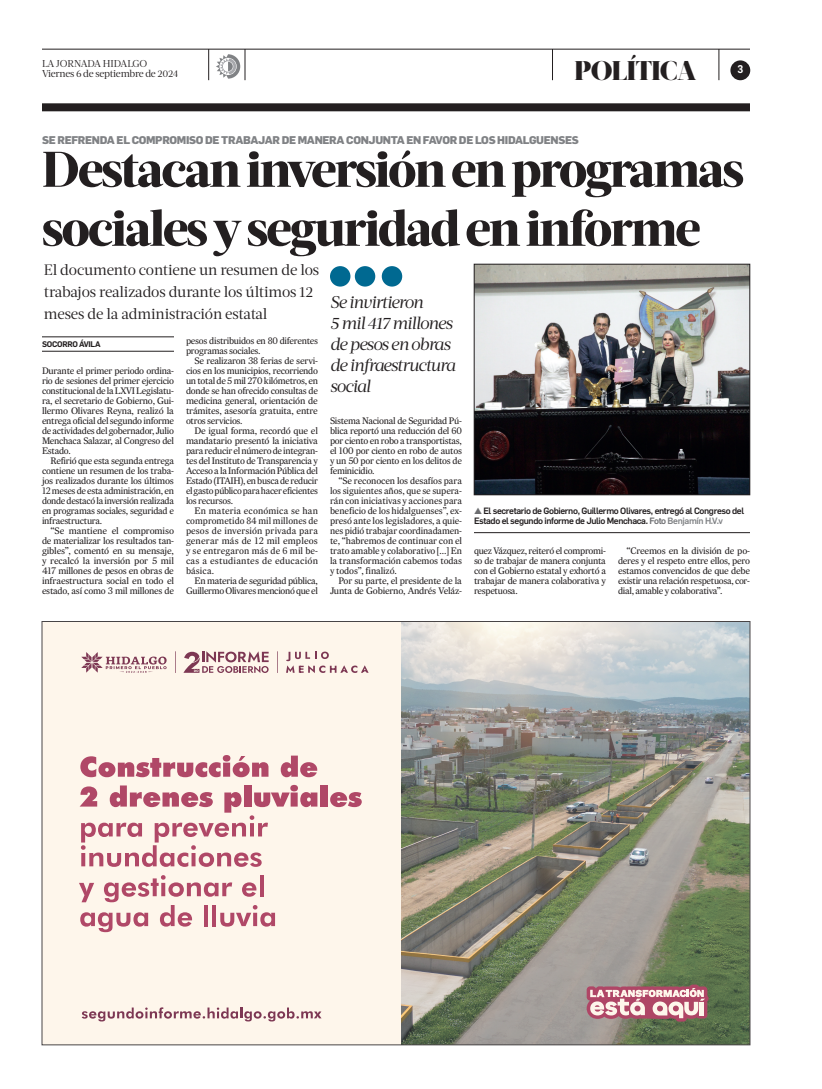
<style>
.page{position:relative;width:822px;height:1089px;background:#fff}
.page>*{position:absolute;margin:0;border:0;box-sizing:border-box;transform-origin:0 0}
.CABEZA_40{font:800 50px/59px "Acta Headline";letter-spacing:-.04em;color:#231f20}
.SECCION{font:900 27px "Acta Display";letter-spacing:-.02em;color:#231f20}
.DESTACADO_DE_NOTA{font:italic 17px/21px "Acta Deck";letter-spacing:-.05em;color:#231f20}
.SUMARIO_17{font:15px/22px "Acta Deck";letter-spacing:-.01em;color:#231f20}
.BALAZO_14{font:800 11px "Flama";letter-spacing:-.03em;color:#808285}
.NUMERO_PAGINA{font:600 11px "Flama Semicond";color:#fff}
.FECHA_SUPERIOR{font:10px "Acta Deck";letter-spacing:-.025em;color:#231f20}
.LA_JORNADA{font:10px "Acta Deck";letter-spacing:-.01em;color:#231f20}
.BODY_TEXT{font:9.5px/10px "Expresso Tx";letter-spacing:-.03em;color:#231f20;text-align:justify}
.PIE_DE_FOTO_CON_PLEC{font:500 9px/10px "Flama";letter-spacing:-.04em;color:#231f20}
.CREDITO_DEL_AUTOR{font:600 8px "Flama";letter-spacing:-.03em;color:#231f20}
.s1{color:#6c6d70}
.s2{color:#808285}
</style>
<div class="page">
<hr style="left:42px;top:337px;width:132px;height:1px;background:#231f20">
<hr style="left:42px;top:351px;width:132px;height:1px;background:#231f20">
<hr style="left:42px;top:49px;width:708px;height:1px;background:#231f20">
<div style="left:730px;top:60px;width:20px;height:20px;background:#231f20;border-radius:50%"></div>
<hr style="left:209px;top:49px;width:1px;height:31px;background:#231f20">
<hr style="left:245px;top:49px;width:1px;height:31px;background:#231f20">
<div style="left:42px;top:103px;width:708px;height:8px;background:#231f20"></div>
<hr style="left:552px;top:49px;width:1px;height:31px;background:#231f20">
<hr style="left:719px;top:49px;width:1px;height:31px;background:#231f20">
<svg style="left:216px;top:54px;width:24px;height:25px"></svg>
<hr style="left:474px;top:532px;width:276px;height:1px;background:#231f20">
<img style="left:476px;top:266px;width:272px;height:227px">
<div style="left:474px;top:264px;width:276px;height:231px;border:1px solid #231f20"></div>
<img style="left:400px;top:623px;width:348px;height:420px">
<div style="left:42px;top:622px;width:358px;height:423px;background:#fef5e7"></div>
<svg style="left:587px;top:985px;width:122px;height:37px;background:#c28c95"></svg>
<svg style="left:82px;top:1007px;width:240px;height:14px"></svg>
<svg style="left:183px;top:651px;width:86px;height:22px"></svg>
<svg style="left:277px;top:651px;width:1px;height:22px"></svg>
<svg style="left:286px;top:652px;width:83px;height:21px"></svg>
<svg style="left:81px;top:652px;width:86px;height:21px"></svg>
<svg style="left:175px;top:651px;width:1px;height:22px"></svg>
<svg style="left:80px;top:755px;width:189px;height:22px"></svg>
<svg style="left:281px;top:756px;width:36px;height:21px"></svg>
<div style="left:321px;top:785px;width:7px;height:22px;background:#b04867"></div>
<svg style="left:330px;top:792px;width:32px;height:15px"></svg>
<svg style="left:80px;top:785px;width:237px;height:82px"></svg>
<svg style="left:79px;top:875px;width:196px;height:57px"></svg>
<div style="left:330px;top:266px;width:20px;height:21px;background:#006991;border-radius:50%"></div>
<div style="left:355px;top:266px;width:20px;height:21px;background:#006991;border-radius:50%"></div>
<div style="left:382px;top:266px;width:20px;height:21px;background:#006991;border-radius:50%"></div>
<p class="LA_JORNADA" style="left:42px;top:58px;width:107px">LA JORNADA HIDALGO</p>
<p class="FECHA_SUPERIOR" style="left:42px;top:68px;width:138px">Viernes 6 de septiembre de 2024</p>
<p class="SECCION" style="left:575px;top:54px;width:123px">POLÍTICA</p>
<p class="NUMERO_PAGINA" style="left:737px;top:62px;width:7px">3</p>
<p class="BALAZO_14" style="left:42px;top:132px;width:538px">SE REFRENDA EL COMPROMISO DE TRABAJAR DE MANERA CONJUNTA EN FAVOR DE LOS HIDALGUENSES</p>
<p class="CABEZA_40" style="left:42px;top:140px;width:704px">Destacan inversión en programas sociales y seguridad en informe</p>
<p class="SUMARIO_17" style="left:44px;top:259px;width:277px">El documento contiene un resumen de los trabajos realizados durante los últimos 12 meses de la administración estatal</p>
<p class="DESTACADO_DE_NOTA" style="left:330px;top:291px;width:95px">Se invirtieron</p>
<p class="DESTACADO_DE_NOTA" style="left:330px;top:312px;width:127px">5 mil 417 millones de pesos en obras de infraestructura social</p>
<p class="BODY_TEXT" style="left:186px;top:336px;width:134px">pesos distribuidos en 80 diferentes programas sociales.</p>
<p class="BODY_TEXT" style="left:186px;top:356px;width:134px;text-indent:9px">Se realizaron 38 ferias de servi&shy;cios en los municipios, recorriendo un total de 5 mil 270 kilómetros, en donde se han ofrecido consultas de medicina general, orientación de trámites, asesoría gratuita, entre otros servicios.</p>
<p class="BODY_TEXT" style="left:186px;top:426px;width:134px;text-indent:9px">De igual forma, recordó que el mandatario presentó la iniciativa para reducir el número de integran&shy;tes del Instituto de Transparencia y Acceso a la Información Pública del Estado (ITAIH), en busca de reducir el gasto público para hacer eficientes los recursos.</p>
<p class="BODY_TEXT" style="left:186px;top:506px;width:134px;text-indent:9px">En materia económica se han comprometido 84 mil millones de pesos de inversión privada para generar más de 12 mil empleos y se entregaron más de 6 mil be&shy;cas a estudiantes de educación básica.</p>
<p class="BODY_TEXT" style="left:186px;top:576px;width:134px;text-align:right">En materia de seguridad pública,<br>Guillermo Olivares mencionó que el</p>
<p class="CREDITO_DEL_AUTOR" style="left:42px;top:338px;width:60px">SOCORRO ÁVILA</p>
<p class="BODY_TEXT" style="left:42px;top:366px;width:134px">Durante el primer periodo ordina&shy;rio de sesiones del primer ejercicio constitucional de la LXVI Legislatu&shy;ra, el secretario de Gobierno, Gui&shy;llermo Olivares Reyna, realizó la entrega oficial del segundo informe de actividades del gobernador, Julio Menchaca Salazar, al Congreso del Estado.</p>
<p class="BODY_TEXT" style="left:42px;top:456px;width:134px;text-indent:9px">Refirió que esta segunda entrega contiene un resumen de los traba&shy;jos realizados durante los últimos 12 meses de esta administración, en donde destacó la inversión realizada en programas sociales, seguridad e infraestructura.</p>
<p class="BODY_TEXT" style="left:42px;top:526px;width:134px;text-indent:9px">“Se mantiene el compromiso de materializar los resultados tan&shy;gibles”, comentó en su mensaje, y recalcó la inversión por 5 mil 417 millones de pesos en obras de infraestructura social en todo el estado, así como 3 mil millones de</p>
<p class="BODY_TEXT" style="left:330px;top:416px;width:134px">Sistema Nacional de Seguridad Pú&shy;blica reportó una reducción del 60 por ciento en robo a transportistas, el 100 por ciento en robo de autos y un 50 por ciento en los delitos de feminicidio.</p>
<p class="BODY_TEXT" style="left:330px;top:476px;width:134px;text-indent:9px">“Se reconocen los desafíos para los siguientes años, que se supera&shy;rán con iniciativas y acciones para beneficio de los hidalguenses”, ex&shy;presó ante los legisladores, a quie&shy;nes pidió trabajar coordinadamen&shy;te, “habremos de continuar con el trato amable y colaborativo […] En la transformación cabemos todas y todos”, finalizó.</p>
<p class="BODY_TEXT" style="left:330px;top:576px;width:134px;text-align:right">Por su parte, el presidente de la<br>Junta de Gobierno, Andrés Veláz-</p>
<p class="PIE_DE_FOTO_CON_PLEC" style="left:474px;top:505px;width:272px"><span class="s1">▲</span> El secretario de Gobierno, Guillermo Olivares, entregó al Congreso del<br>Estado el segundo informe de Julio Menchaca. <span class="s1">Foto</span> <span class="s2">Benjamín H.V.v</span></p>
<p class="BODY_TEXT" style="left:474px;top:546px;width:134px">quez Vázquez, reiteró el compromi&shy;so de trabajar de manera conjunta con el Gobierno estatal y exhortó a trabajar de manera colaborativa y respetuosa.</p>
<p class="BODY_TEXT" style="left:618px;top:546px;width:134px;text-indent:9px">“Creemos en la división de po&shy;deres y el respeto entre ellos, pero estamos convencidos de que debe existir una relación respetuosa, cor&shy;dial, amable y colaborativa”.</p>
</div>
